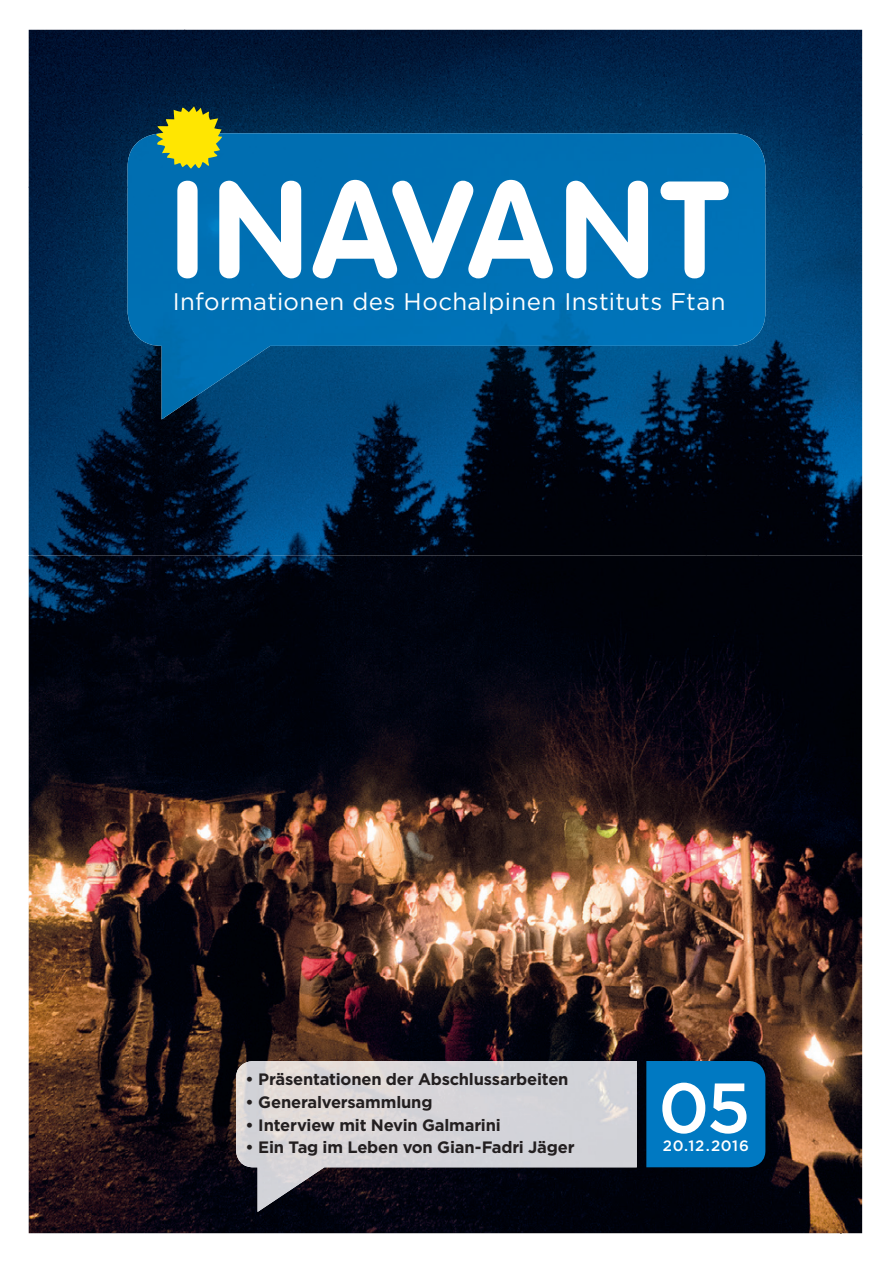
<style>
.page{position:relative;width:893px;height:1263px;background:#fff}
.page>*{position:absolute;margin:0;border:0;box-sizing:border-box;transform-origin:0 0}
.t1{font:135px "VAG Rounded Bold";letter-spacing:.05em;color:#fff}
.t2{font:500 70.5px "Gotham";color:#fff}
.t3{font:24px "Gotham";letter-spacing:.015em;color:#fff}
.t4{font:700 16.5px "Gotham";letter-spacing:-.015em;color:#231f20}
.t5{font:500 15px "Gotham";letter-spacing:.045em;color:#fff}
.t6{font:13.5px "Gotham";color:#231f20}
</style>
<div class="page">
<img style="left:29px;top:555px;width:833px;height:678px">
<div style="left:646px;top:1061px;width:119px;height:106px;background:#0079c2"></div>
<img style="left:236px;top:1061px;width:401px;height:151px">
<img style="left:28px;top:49px;width:1px;height:506px">
<img style="left:862px;top:49px;width:1px;height:506px">
<img style="left:29px;top:30px;width:155px;height:157px">
<img style="left:184px;top:30px;width:678px;height:104px">
<img style="left:765px;top:134px;width:97px;height:53px">
<img style="left:29px;top:187px;width:103px;height:368px">
<img style="left:759px;top:187px;width:103px;height:368px">
<img style="left:132px;top:419px;width:52px;height:136px">
<div style="left:707px;top:419px;width:52px;height:136px;background:#000209"></div>
<img style="left:184px;top:419px;width:523px;height:136px">
<img style="left:128px;top:133px;width:637px;height:286px">
<svg style="left:156px;top:106px;width:66px;height:63px;background:#a4ad2c"></svg>
<h1 class="t1" style="left:171px;top:151px;width:557px">INAVANT</h1>
<h3 class="t3" style="left:173px;top:286px;width:554px">Informationen des Hochalpinen Instituts Ftan</h3>
<p class="t4" style="left:246px;top:1068px;width:324px">• Präsentationen der Abschlussarbeiten</p>
<p class="t4" style="left:246px;top:1091px;width:188px">• Generalversammlung</p>
<p class="t4" style="left:246px;top:1114px;width:257px">• Interview mit Nevin Galmarini</p>
<p class="t4" style="left:246px;top:1136px;width:331px">• Ein Tag im Leben von Gian-Fadri Jäger</p>
<h2 class="t2" style="left:658px;top:1062px;width:94px">05</h2>
<p class="t5" style="left:663px;top:1136px;width:88px">20.12.2016</p>
<p class="t6" style="left:838px;top:1221px;width:6px">1</p>
</div>
